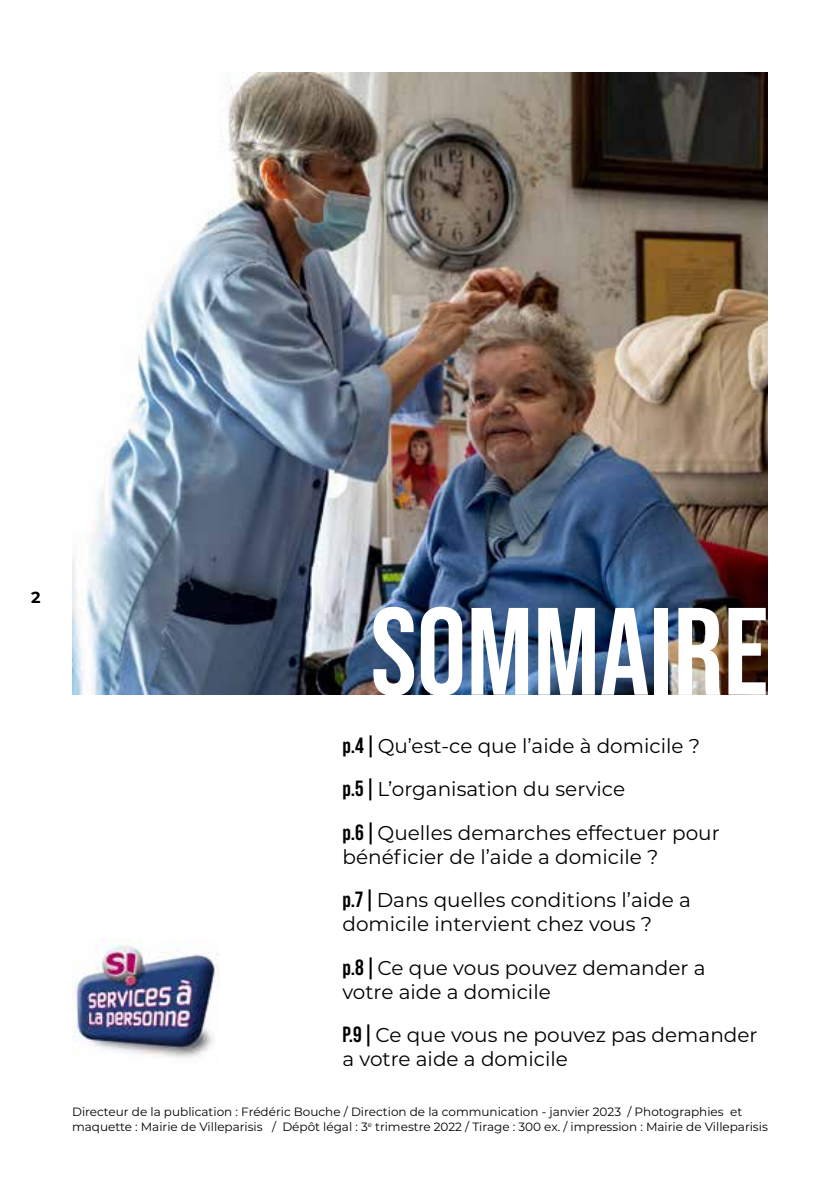
<style>
.page{position:relative;width:840px;height:1191px;background:#fff}
.page>*{position:absolute;margin:0;border:0;box-sizing:border-box;transform-origin:0 0}
.t1{font:700 124px "Bebas Neue Pro";color:#fff}
.t2{font:20px/43.4px "Montserrat";color:#000}
.t3{font:700 16px "Montserrat";color:#000}
.t4{font:12px/14.4px "Montserrat";color:#000}
.s1{font-family:"Bebas Neue Pro";font-weight:700;font-size:22px}
</style>
<div class="page">
<img style="left:72px;top:72px;width:695px;height:622px">
<img style="left:72px;top:939px;width:147px;height:119px">
<p class="t3" style="left:31px;top:586px;width:11px">2</p>
<h1 class="t1" style="left:370px;top:581px;width:398px">SOMMAIRE</h1>
<p class="t2" style="left:342px;top:723px;width:378px"><span class="s1">p.4 |</span> Qu’est-ce que l’aide à domicile ? <span class="s1">p.5 |</span> L’organisation du service<br><span class="s1">p.6 |</span> Quelles demarches effectuer pour</p>
<p class="t2" style="left:342px;top:834px;width:350px">bénéficier de l’aide a domicile ?<br><span class="s1">p.7 |</span> Dans quelles conditions l’aide a</p>
<p class="t2" style="left:342px;top:902px;width:364px">domicile intervient chez vous ?<br><span class="s1">p.8 |</span> Ce que vous pouvez demander a</p>
<p class="t2" style="left:342px;top:969px;width:416px">votre aide a domicile<br><span class="s1">P.9 |</span> Ce que vous ne pouvez pas demander</p>
<p class="t2" style="left:342px;top:1036px;width:227px">a votre aide a domicile</p>
<p class="t4" style="left:72px;top:1104px;width:697px">Directeur de la publication : Frédéric Bouche / Direction de la communication - janvier 2023 / Photographies et maquette : Mairie de Villeparisis / Dépôt légal : 3<sup>e</sup> trimestre 2022 / Tirage : 300 ex. / impression : Mairie de Villeparisis</p>
</div>
